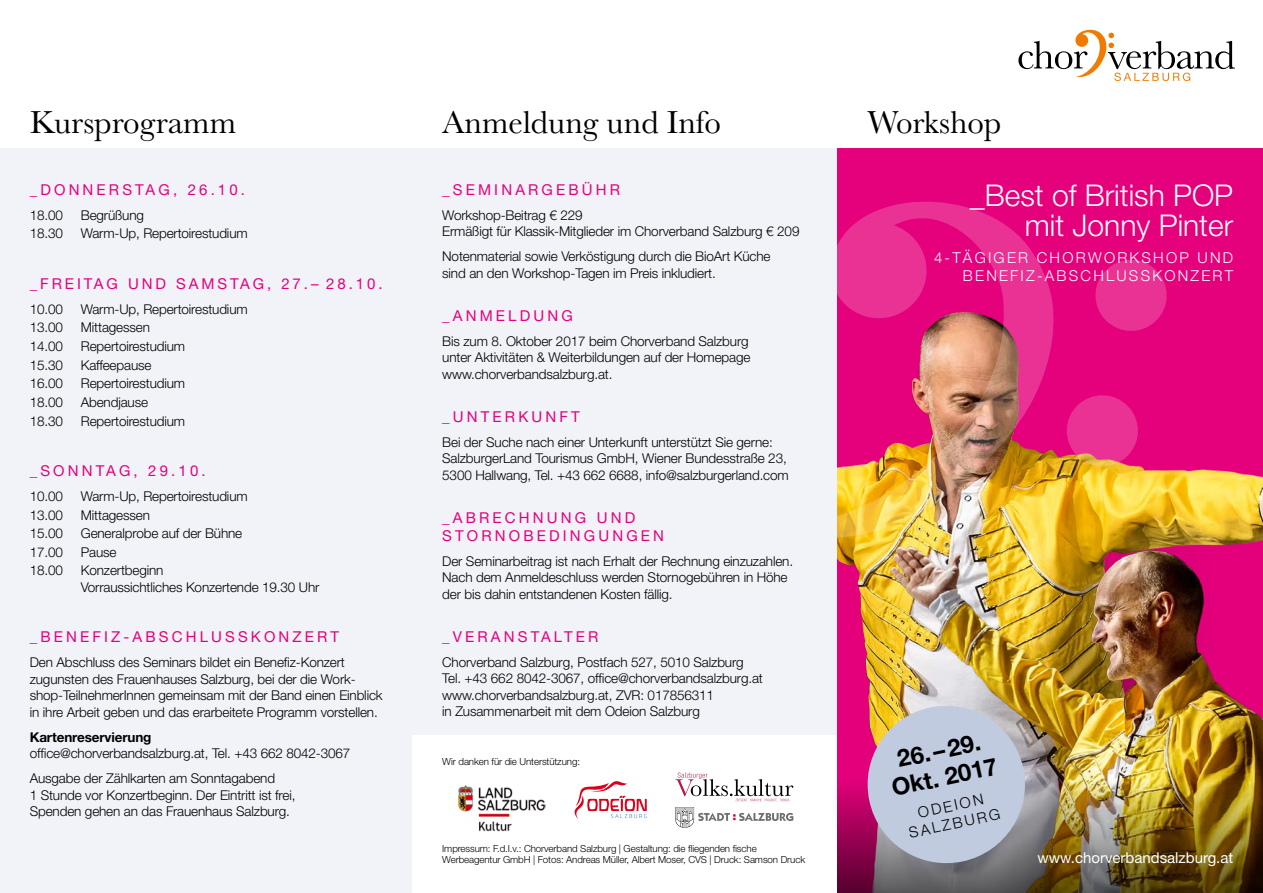
<style>
.page{position:relative;width:1263px;height:893px;background:#fff}
.page>*{position:absolute;margin:0;border:0;box-sizing:border-box;transform-origin:0 0}
.t1{font:33px "Baskerville";color:#000}
.t2{font:300 30px/30px "Helvetica Neue LT";color:#fff;text-align:right}
.t3{font:700 24px/27px "Helvetica Neue LT";color:#000;text-align:center}
.t4{font:15px/18px "Helvetica Neue LT";letter-spacing:.21em;color:#e5007c}
.t5{font:300 15px/18px "Helvetica Neue LT";letter-spacing:.15em;color:#fff;text-align:right}
.t6{font:15px "Helvetica Neue LT";color:#fff}
.t7{font:300 15px/18px "Helvetica Neue LT";color:#000;text-align:center}
.t8{font:300 13.5px/16.5px "Helvetica Neue LT";letter-spacing:-.01em;color:#000}
.t9{font:700 13.5px "Helvetica Neue LT";letter-spacing:-.01em;color:#000}
.t10{font:300 9.75px/11.2px "Helvetica Neue LT";letter-spacing:-.01em;color:#000}
</style>
<div class="page">
<div style="left:0;top:149px;width:838px;height:744px;background:#f1f3f8"></div>
<div style="left:412px;top:736px;width:426px;height:157px;background:#fff"></div>
<svg style="left:1018px;top:30px;width:217px;height:51px"></svg>
<div style="left:838px;top:149px;width:425px;height:347px;background:#e5007c"></div>
<img style="left:838px;top:496px;width:425px;height:282px">
<img style="left:838px;top:186px;width:332px;height:364px">
<img style="left:838px;top:778px;width:425px;height:115px">
<svg style="left:860px;top:698px;width:172px;height:172px;background:#b9afbd"></svg>
<img style="left:458px;top:785px;width:88px;height:47px">
<svg style="left:575px;top:781px;width:72px;height:38px"></svg>
<svg style="left:675px;top:807px;width:118px;height:21px"></svg>
<svg style="left:675px;top:772px;width:118px;height:29px"></svg>
<h1 class="t1" style="left:30px;top:101px;width:208px">Kursprogramm</h1>
<h1 class="t1" style="left:442px;top:101px;width:280px">Anmeldung und Info</h1>
<p class="t4" style="left:30px;top:180px;width:217px">_DONNERSTAG, 26.10.</p>
<p class="t8" style="left:30px;top:206px;width:35px">18.00</p>
<p class="t8" style="left:81px;top:206px;width:65px">Begrüßung</p>
<p class="t8" style="left:30px;top:225px;width:35px">18.30</p>
<p class="t8" style="left:81px;top:225px;width:168px">Warm-Up, Repertoirestudium</p>
<p class="t4" style="left:30px;top:274px;width:354px">_FREITAG UND SAMSTAG, 27.– 28.10.</p>
<p class="t8" style="left:30px;top:300px;width:35px">10.00</p>
<p class="t8" style="left:81px;top:300px;width:168px">Warm-Up, Repertoirestudium</p>
<p class="t8" style="left:30px;top:319px;width:35px">13.00</p>
<p class="t8" style="left:81px;top:319px;width:71px">Mittagessen</p>
<p class="t8" style="left:30px;top:338px;width:35px">14.00</p>
<p class="t8" style="left:81px;top:338px;width:106px">Repertoirestudium</p>
<p class="t8" style="left:30px;top:356px;width:35px">15.30</p>
<p class="t8" style="left:81px;top:356px;width:72px">Kaffeepause</p>
<p class="t8" style="left:30px;top:375px;width:35px">16.00</p>
<p class="t8" style="left:81px;top:375px;width:106px">Repertoirestudium</p>
<p class="t8" style="left:30px;top:394px;width:35px">18.00</p>
<p class="t8" style="left:81px;top:394px;width:69px">Abendjause</p>
<p class="t8" style="left:30px;top:412px;width:35px">18.30</p>
<p class="t8" style="left:81px;top:412px;width:106px">Repertoirestudium</p>
<p class="t4" style="left:30px;top:461px;width:177px">_SONNTAG, 29.10.</p>
<p class="t8" style="left:30px;top:488px;width:35px">10.00</p>
<p class="t8" style="left:81px;top:488px;width:168px">Warm-Up, Repertoirestudium</p>
<p class="t8" style="left:30px;top:506px;width:35px">13.00</p>
<p class="t8" style="left:81px;top:506px;width:71px">Mittagessen</p>
<p class="t8" style="left:30px;top:525px;width:35px">15.00</p>
<p class="t8" style="left:81px;top:525px;width:163px">Generalprobe auf der Bühne</p>
<p class="t8" style="left:30px;top:543px;width:35px">17.00</p>
<p class="t8" style="left:81px;top:543px;width:37px">Pause</p>
<p class="t8" style="left:30px;top:562px;width:35px">18.00</p>
<p class="t8" style="left:81px;top:562px;width:240px">Konzertbeginn<br>Vorraussichtliches Konzertende 19.30 Uhr</p>
<p class="t4" style="left:30px;top:628px;width:311px">_BENEFIZ-ABSCHLUSSKONZERT</p>
<p class="t8" style="left:30px;top:654px;width:354px">Den Abschluss des Seminars bildet ein Benefiz-Konzert zugunsten des Frauenhauses Salzburg, bei der die Work&shy;shop-TeilnehmerInnen gemeinsam mit der Band einen Einblick in ihre Arbeit geben und das erarbeitete Programm vorstellen.</p>
<p class="t9" style="left:30px;top:729px;width:123px">Kartenreservierung</p>
<p class="t8" style="left:30px;top:741px;width:322px;line-height:25px">office@chorverbandsalzburg.at, Tel. +43 662 8042-3067<br>Ausgabe der Zählkarten am Sonntagabend</p>
<p class="t8" style="left:30px;top:787px;width:267px">1 Stunde vor Konzertbeginn. Der Eintritt ist frei,<br>Spenden gehen an das Frauenhaus Salzburg.</p>
<p class="t4" style="left:442px;top:180px;width:179px">_SEMINARGEBÜHR</p>
<p class="t8" style="left:442px;top:206px;width:359px">Workshop-Beitrag € 229<br>Ermäßigt für Klassik-Mitglieder im Chorverband Salzburg € 209</p>
<p class="t8" style="left:442px;top:248px;width:330px">Notenmaterial sowie Verköstigung durch die BioArt Küche sind an den Workshop-Tagen im Preis inkludiert.</p>
<p class="t4" style="left:442px;top:306px;width:132px">_ANMELDUNG</p>
<p class="t8" style="left:442px;top:332px;width:310px">Bis zum 8. Oktober 2017 beim Chorverband Salzburg unter Aktivitäten &amp; Weiterbildungen auf der Homepage www.chorverbandsalzburg.at.</p>
<p class="t4" style="left:442px;top:407px;width:139px">_UNTERKUNFT</p>
<p class="t8" style="left:442px;top:433px;width:348px">Bei der Suche nach einer Unterkunft unterstützt Sie gerne:<br>SalzburgerLand Tourismus GmbH, Wiener Bundesstraße 23,<br>5300 Hallwang, Tel. +43 662 6688, info@salzburgerland.com</p>
<p class="t4" style="left:442px;top:508px;width:223px">_ABRECHNUNG UND<br>STORNOBEDINGUNGEN</p>
<p class="t8" style="left:442px;top:552px;width:352px">Der Seminarbeitrag ist nach Erhalt der Rechnung einzuzahlen.<br>Nach dem Anmeldeschluss werden Stornogebühren in Höhe der bis dahin entstandenen Kosten fällig.</p>
<p class="t4" style="left:442px;top:627px;width:158px">_VERANSTALTER</p>
<p class="t8" style="left:442px;top:653px;width:322px">Chorverband Salzburg, Postfach 527, 5010 Salzburg Tel. +43 662 8042-3067, office@chorverbandsalzburg.at www.chorverbandsalzburg.at, ZVR: 017856311<br>in Zusammenarbeit mit dem Odeion Salzburg</p>
<p class="t10" style="left:442px;top:755px;width:139px">Wir danken für die Unterstützung:</p>
<p class="t10" style="left:442px;top:843px;width:364px">Impressum: F.d.I.v.: Chorverband Salzburg | Gestaltung: die fliegenden fische<br>Werbeagentur GmbH | Fotos: Andreas Müller, Albert Moser, CVS | Druck: Samson Druck</p>
<h1 class="t1" style="left:867px;top:101px;width:135px">Workshop</h1>
<h2 class="t2" style="left:970px;top:180px;width:265px">_Best of British POP mit Jonny Pinter</h2>
<p class="t5" style="left:934px;top:248px;width:301px">4-TÄGIGER CHORWORKSHOP UND<br>BENEFIZ-ABSCHLUSSKONZERT</p>
<h3 class="t3" style="left:883px;top:748px;width:109px;rotate:-12deg">26.–29.<br>Okt. 2017</h3>
<p class="t7" style="left:903px;top:806px;width:94px;rotate:-12deg">ODEION<br>SALZBURG</p>
<p class="t6" style="left:1037px;top:849px;width:197px">www.chorverbandsalzburg.at</p>
</div>
